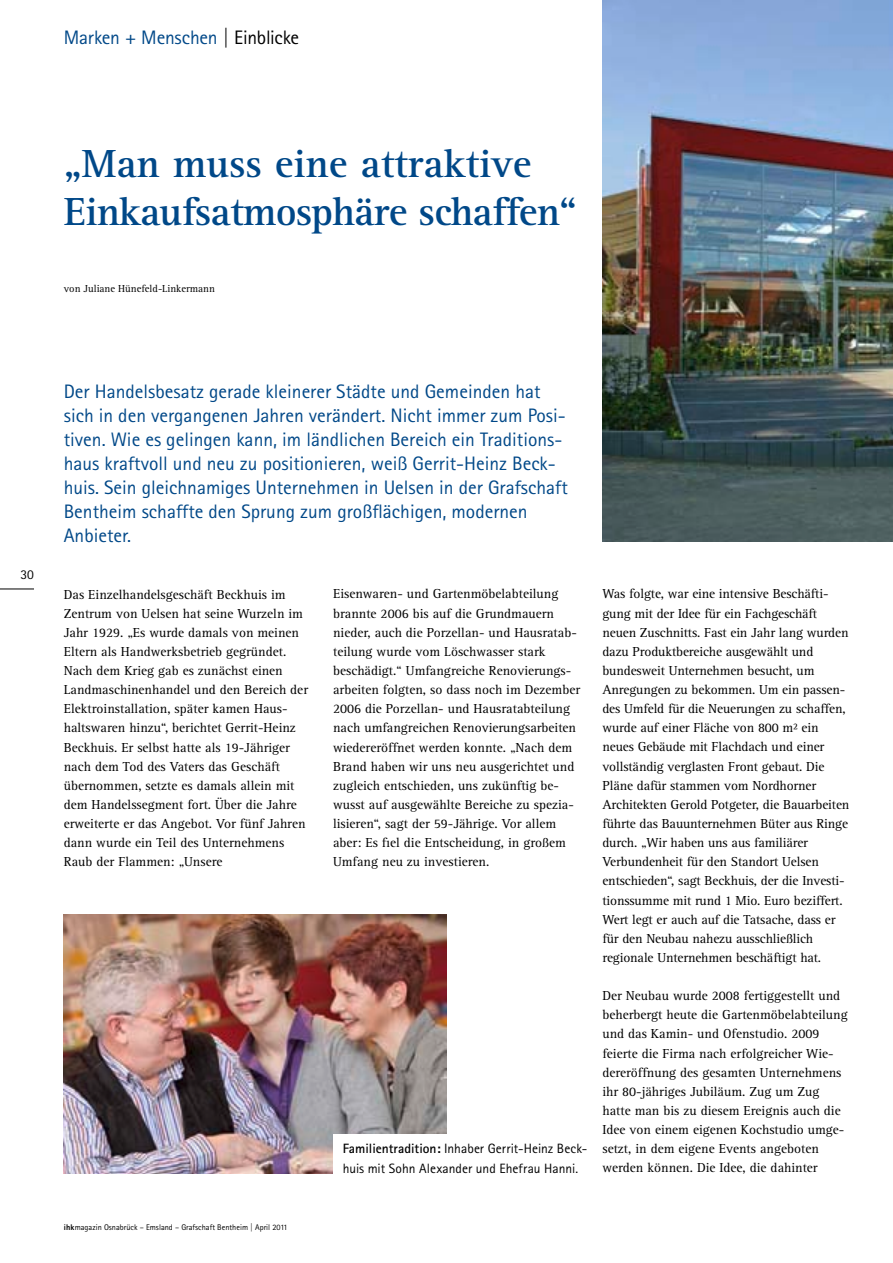
<style>
.page{position:relative;width:893px;height:1263px;background:#fff}
.page>*{position:absolute;margin:0;border:0;box-sizing:border-box;transform-origin:0 0}
.t1{font:700 40.5px/48px "Rotis Serif Std";letter-spacing:-.02em;color:#004888}
.t2{font:19.5px/24px "Rotis Sans Serif Std";color:#004888}
.t3{font:13.5px/19.2px "Rotis Serif Std";color:#000}
.t4{font:13.5px/19.2px "Rotis Sans Serif Std";letter-spacing:.005em;color:#000}
.t5{font:10.5px "Rotis Serif Std";color:#000}
.t6{font:8.25px "Rotis Sans Serif Std";color:#000}
.s1{color:#000}
.s2{font-family:"Rotis Sans Serif Pro";font-weight:700}
.s3{font-weight:800}
</style>
<div class="page">
<hr style="left:0;top:589px;width:34px;height:1px;background:#000">
<img style="left:602px;top:0;width:291px;height:541px">
<img style="left:64px;top:914px;width:382px;height:259px">
<div style="left:333px;top:1134px;width:269px;height:77px;background:#fff"></div>
<p class="t2" style="left:64px;top:25px;width:237px">Marken + Menschen <span class="s1">| Einblicke</span></p>
<p class="t1" style="left:64px;top:141px;width:515px">„Man muss eine attraktive<br>Einkaufsatmosphäre schaffen“</p>
<p class="t5" style="left:64px;top:283px;width:153px">von Juliane Hünefeld-Linkermann</p>
<p class="t4" style="left:21px;top:565px;width:15px">30</p>
<p class="t2" style="left:64px;top:379px;width:506px">Der Handelsbesatz gerade kleinerer Städte und Gemeinden hat sich in den vergangenen Jahren verändert. Nicht immer zum Posi&shy;tiven. Wie es gelingen kann, im ländlichen Bereich ein Traditions&shy;haus kraftvoll und neu zu positionieren, weiß Gerrit-Heinz Beck&shy;huis. Sein gleichnamiges Unternehmen in Uelsen in der Grafschaft Bentheim schaffte den Sprung zum großflächigen, modernen Anbieter.</p>
<p class="t3" style="left:64px;top:585px;width:246px">Das Einzelhandelsgeschäft Beckhuis im Zentrum von Uelsen hat seine Wurzeln im Jahr 1929. „Es wurde damals von meinen Eltern als Handwerksbetrieb gegründet.<br>Nach dem Krieg gab es zunächst einen Landmaschinenhandel und den Bereich der Elektroinstallation, später kamen Haus&shy;haltswaren hinzu“, berichtet Gerrit-Heinz Beckhuis. Er selbst hatte als 19-Jähriger nach dem Tod des Vaters das Geschäft übernommen, setzte es damals allein mit dem Handelssegment fort. Über die Jahre erweiterte er das Angebot. Vor fünf Jahren dann wurde ein Teil des Unternehmens Raub der Flammen: „Unsere</p>
<p class="t3" style="left:333px;top:585px;width:249px">Eisenwaren- und Gartenmöbelabteilung brannte 2006 bis auf die Grundmauern nieder, auch die Porzellan- und Hausratab&shy;teilung wurde vom Löschwasser stark beschädigt.“ Umfangreiche Renovierungs&shy;arbeiten folgten, so dass noch im Dezember 2006 die Porzellan- und Hausratabteilung nach umfangreichen Renovierungsarbeiten wiedereröffnet werden konnte. „Nach dem Brand haben wir uns neu ausgerichtet und zugleich entschieden, uns zukünftig be&shy;wusst auf ausgewählte Bereiche zu spezia&shy;lisieren“, sagt der 59-Jährige. Vor allem aber: Es fiel die Entscheidung, in großem Umfang neu zu investieren.</p>
<p class="t3" style="left:602px;top:585px;width:248px">Was folgte, war eine intensive Beschäfti&shy;gung mit der Idee für ein Fachgeschäft neuen Zuschnitts. Fast ein Jahr lang wurden dazu Produktbereiche ausgewählt und bundesweit Unternehmen besucht, um Anregungen zu bekommen. Um ein passen&shy;des Umfeld für die Neuerungen zu schaffen, wurde auf einer Fläche von 800 m² ein neues Gebäude mit Flachdach und einer vollständig verglasten Front gebaut. Die Pläne dafür stammen vom Nordhorner Architekten Gerold Potgeter, die Bauarbeiten führte das Bauunternehmen Büter aus Ringe durch. „Wir haben uns aus familiärer Verbundenheit für den Standort Uelsen entschieden“, sagt Beckhuis, der die Investi&shy;tionssumme mit rund 1 Mio. Euro beziffert.<br>Wert legt er auch auf die Tatsache, dass er für den Neubau nahezu ausschließlich regionale Unternehmen beschäftigt hat.</p>
<p class="t3" style="left:602px;top:986px;width:247px">Der Neubau wurde 2008 fertiggestellt und beherbergt heute die Gartenmöbelabteilung und das Kamin- und Ofenstudio. 2009 feierte die Firma nach erfolgreicher Wie&shy;dereröffnung des gesamten Unternehmens ihr 80-jähriges Jubiläum. Zug um Zug hatte man bis zu diesem Ereignis auch die Idee von einem eigenen Kochstudio umge&shy;setzt, in dem eigene Events angeboten werden können. Die Idee, die dahinter</p>
<p class="t4" style="left:343px;top:1139px;width:246px"><span class="s2">Familientradition:</span> Inhaber Gerrit-Heinz Beck&shy;huis mit Sohn Alexander und Ehefrau Hanni.</p>
<p class="t6" style="left:64px;top:1222px;width:225px"><span class="s3">ihk</span>magazin Osnabrück – Emsland – Grafschaft Bentheim | April 2011</p>
</div>
